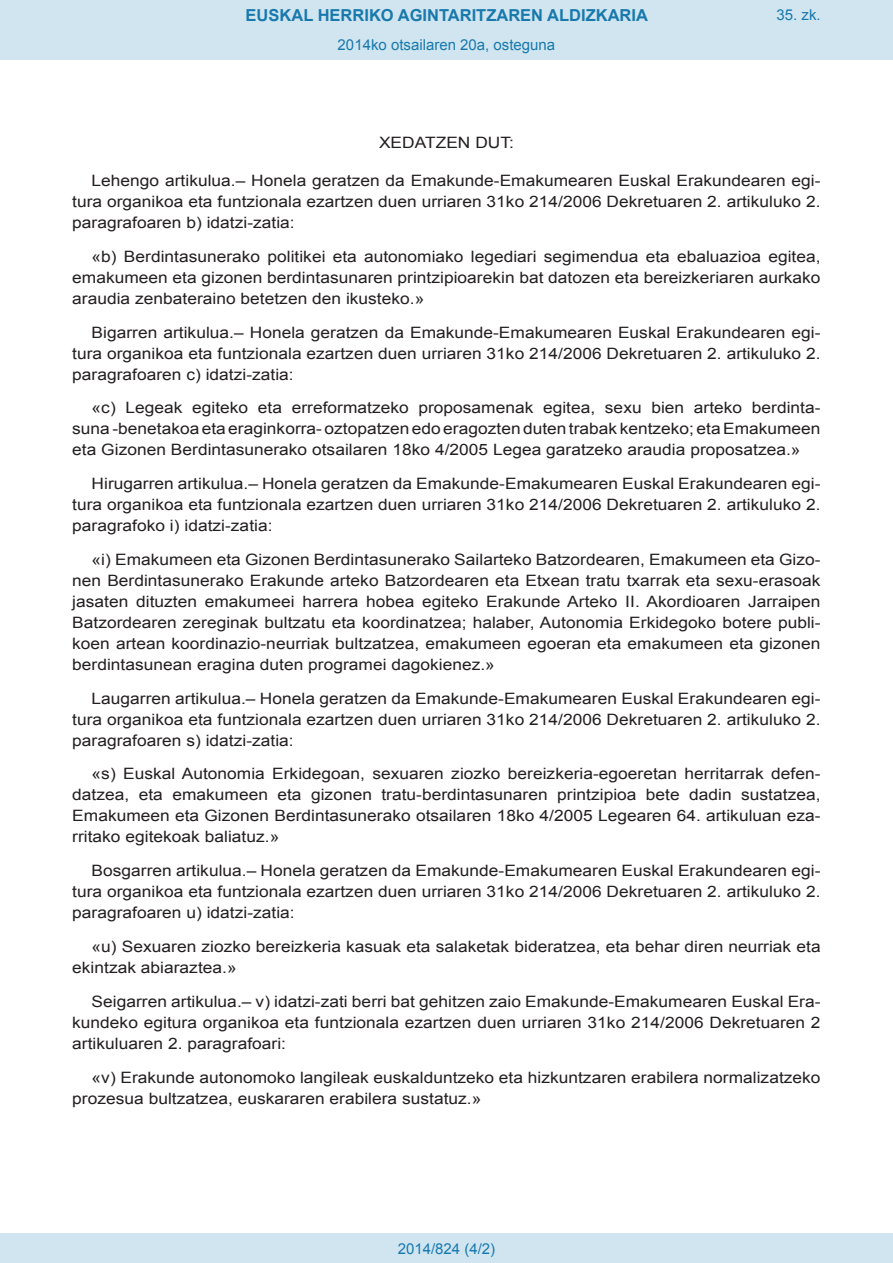
<style>
.page{position:relative;width:893px;height:1263px;background:#fff}
.page>*{position:absolute;margin:0;border:0;box-sizing:border-box;transform-origin:0 0}
.t1{font:700 16.5px "Arial";color:#1879ad}
.BOPVDetalle{font:15.6px/21px "Arial";color:#231f20;text-align:justify;scale:1.11 1}
.BOPVClave{font:15.6px "Arial";color:#231f20;scale:1.11 1}
.Paginacion_Centro{font:15px "Arial";color:#1879ad}
</style>
<div class="page">
<div style="left:0;top:0;width:893px;height:60px;background:#d0e5f0"></div>
<div style="left:0;top:1233px;width:893px;height:30px;background:#d0e5f0"></div>
<p class="t1" style="left:246px;top:4px;width:404px">EUSKAL HERRIKO AGINTARITZAREN ALDIZKARIA</p>
<p class="Paginacion_Centro" style="left:338px;top:35px;width:219px">2014ko otsailaren 20a, osteguna</p>
<p class="Paginacion_Centro" style="left:776px;top:5px;width:46px">35. zk.</p>
<p class="BOPVClave" style="left:379px;top:132px;width:123px">XEDATZEN DUT:</p>
<p class="BOPVDetalle" style="left:72px;top:170px;width:676px;text-indent:19px">Lehengo artikulua.– Honela geratzen da Emakunde-Emakumearen Euskal Erakundearen egi&shy;tura organikoa eta funtzionala ezartzen duen urriaren 31ko 214/2006 Dekretuaren 2. artikuluko 2. paragrafoaren b) idatzi-zatia:</p>
<p class="BOPVDetalle" style="left:72px;top:246px;width:676px;text-indent:19px">«b) Berdintasunerako politikei eta autonomiako legediari segimendua eta ebaluazioa egitea, emakumeen eta gizonen berdintasunaren printzipioarekin bat datozen eta bereizkeriaren aurkako araudia zenbateraino betetzen den ikusteko.»</p>
<p class="BOPVDetalle" style="left:72px;top:322px;width:676px;text-indent:19px">Bigarren artikulua.– Honela geratzen da Emakunde-Emakumearen Euskal Erakundearen egi&shy;tura organikoa eta funtzionala ezartzen duen urriaren 31ko 214/2006 Dekretuaren 2. artikuluko 2. paragrafoaren c) idatzi-zatia:</p>
<p class="BOPVDetalle" style="left:72px;top:398px;width:676px;text-indent:19px">«c) Legeak egiteko eta erreformatzeko proposamenak egitea, sexu bien arteko berdinta&shy;suna -benetakoa eta eraginkorra- oztopatzen edo eragozten duten trabak kentzeko; eta Emakumeen eta Gizonen Berdintasunerako otsailaren 18ko 4/2005 Legea garatzeko araudia proposatzea.»</p>
<p class="BOPVDetalle" style="left:72px;top:473px;width:676px;text-indent:19px">Hirugarren artikulua.– Honela geratzen da Emakunde-Emakumearen Euskal Erakundearen egi&shy;tura organikoa eta funtzionala ezartzen duen urriaren 31ko 214/2006 Dekretuaren 2. artikuluko 2. paragrafoko i) idatzi-zatia:</p>
<p class="BOPVDetalle" style="left:72px;top:549px;width:676px;text-indent:19px">«i) Emakumeen eta Gizonen Berdintasunerako Sailarteko Batzordearen, Emakumeen eta Gizo&shy;nen Berdintasunerako Erakunde arteko Batzordearen eta Etxean tratu txarrak eta sexu-erasoak jasaten dituzten emakumeei harrera hobea egiteko Erakunde Arteko II. Akordioaren Jarraipen Batzordearen zereginak bultzatu eta koordinatzea; halaber, Autonomia Erkidegoko botere publi&shy;koen artean koordinazio-neurriak bultzatzea, emakumeen egoeran eta emakumeen eta gizonen berdintasunean eragina duten programei dagokienez.»</p>
<p class="BOPVDetalle" style="left:72px;top:688px;width:676px;text-indent:19px">Laugarren artikulua.– Honela geratzen da Emakunde-Emakumearen Euskal Erakundearen egi&shy;tura organikoa eta funtzionala ezartzen duen urriaren 31ko 214/2006 Dekretuaren 2. artikuluko 2. paragrafoaren s) idatzi-zatia:</p>
<p class="BOPVDetalle" style="left:72px;top:764px;width:676px;text-indent:19px">«s) Euskal Autonomia Erkidegoan, sexuaren ziozko bereizkeria-egoeretan herritarrak defen&shy;datzea, eta emakumeen eta gizonen tratu-berdintasunaren printzipioa bete dadin sustatzea, Emakumeen eta Gizonen Berdintasunerako otsailaren 18ko 4/2005 Legearen 64. artikuluan eza&shy;rritako egitekoak baliatuz.»</p>
<p class="BOPVDetalle" style="left:72px;top:860px;width:676px;text-indent:19px">Bosgarren artikulua.– Honela geratzen da Emakunde-Emakumearen Euskal Erakundearen egi&shy;tura organikoa eta funtzionala ezartzen duen urriaren 31ko 214/2006 Dekretuaren 2. artikuluko 2. paragrafoaren u) idatzi-zatia:</p>
<p class="BOPVDetalle" style="left:72px;top:936px;width:676px;text-indent:19px">«u) Sexuaren ziozko bereizkeria kasuak eta salaketak bideratzea, eta behar diren neurriak eta ekintzak abiaraztea.»</p>
<p class="BOPVDetalle" style="left:72px;top:991px;width:676px;text-indent:19px">Seigarren artikulua.– v) idatzi-zati berri bat gehitzen zaio Emakunde-Emakumearen Euskal Era&shy;kundeko egitura organikoa eta funtzionala ezartzen duen urriaren 31ko 214/2006 Dekretuaren 2 artikuluaren 2. paragrafoari:</p>
<p class="BOPVDetalle" style="left:72px;top:1067px;width:676px;text-indent:19px">«v) Erakunde autonomoko langileak euskalduntzeko eta hizkuntzaren erabilera normalizatzeko prozesua bultzatzea, euskararen erabilera sustatuz.»</p>
<p class="Paginacion_Centro" style="left:398px;top:1238px;width:99px">2014/824 (4/2)</p>
</div>
